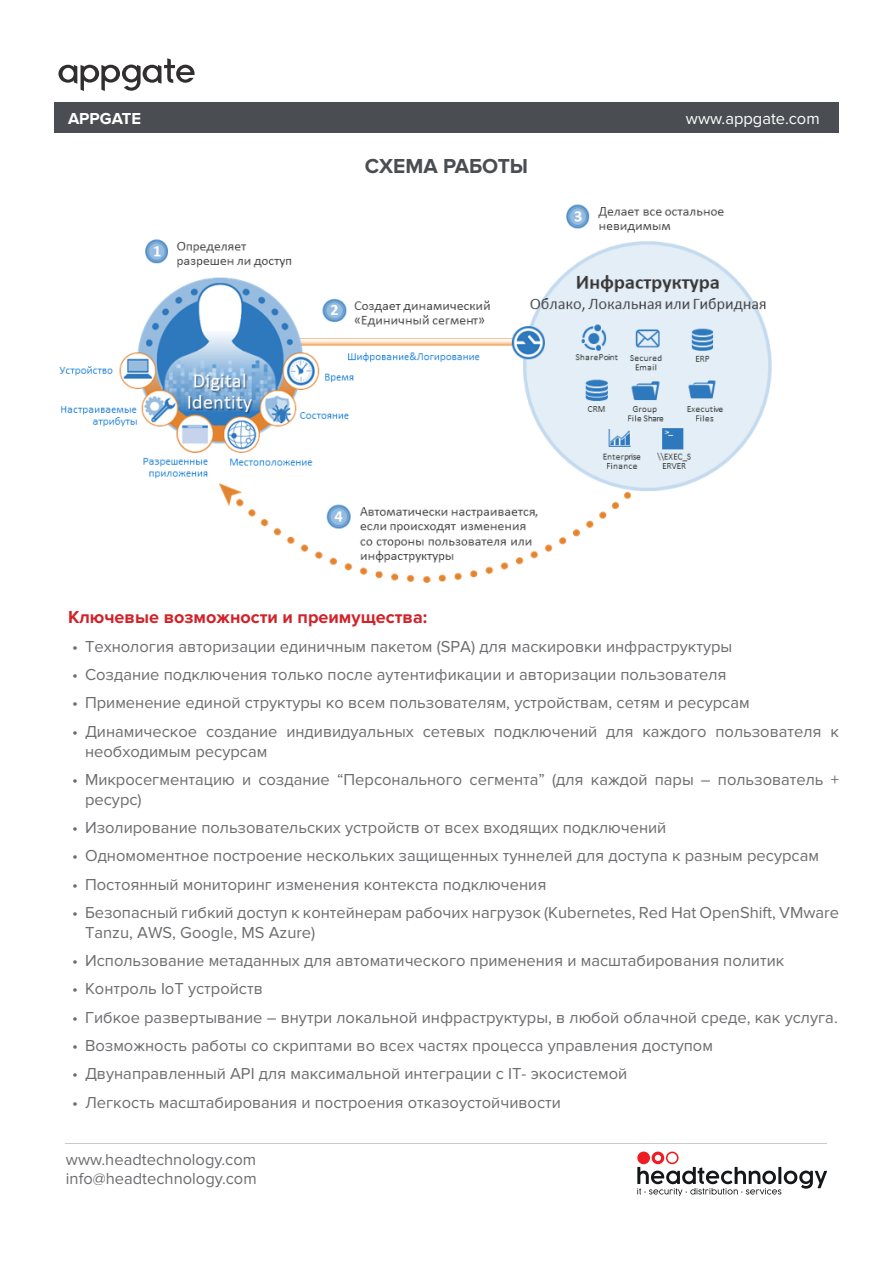
<style>
.page{position:relative;width:893px;height:1263px;background:#fff}
.page>*{position:absolute;margin:0;border:0;box-sizing:border-box;transform-origin:0 0}
.t1{font:700 21px "Proxima Nova";color:#4a4d52}
.t2{font:700 18px "Proxima Nova";color:#d1232a}
.t3{font:16.5px/19.8px "Proxima Nova";color:#6c6d70}
.t4{font:16.5px "Proxima Nova";color:#fff}
.t5{font:700 16.5px "Proxima Nova";color:#fff}
</style>
<div class="page">
<hr style="left:66px;top:1143px;width:761px;height:1px;background:#c9cacc">
<div style="left:54px;top:102px;width:785px;height:31px;background:#4a4d52"></div>
<svg style="left:58px;top:58px;width:137px;height:33px"></svg>
<svg style="left:637px;top:1151px;width:190px;height:45px"></svg>
<img style="left:59px;top:204px;width:713px;height:379px">
<p class="t5" style="left:68px;top:109px;width:75px">APPGATE</p>
<p class="t1" style="left:365px;top:154px;width:165px">СХЕМА РАБОТЫ</p>
<p class="t4" style="left:686px;top:109px;width:135px">www.appgate.com</p>
<p class="t2" style="left:68px;top:607px;width:361px">Ключевые возможности и преимущества:</p>
<p class="t3" style="left:72px;top:637px;width:661px">• Технология авторизации единичным пакетом (SPA) для маскировки инфраструктуры</p>
<p class="t3" style="left:72px;top:665px;width:656px">• Создание подключения только после аутентификации и авторизации пользователя</p>
<p class="t3" style="left:72px;top:693px;width:679px">• Применение единой структуры ко всем пользователям, устройствам, сетям и ресурсам</p>
<p class="t3" style="left:85px;top:721px;width:755px;text-indent:-13px">• Динамическое создание индивидуальных сетевых подключений для каждого пользователя к необходимым ресурсам</p>
<p class="t3" style="left:85px;top:770px;width:755px;text-indent:-13px">• Микросегментацию и создание “Персонального сегмента” (для каждой пары – пользователь + ресурс)</p>
<p class="t3" style="left:72px;top:818px;width:596px">• Изолирование пользовательских устройств от всех входящих подключений</p>
<p class="t3" style="left:72px;top:846px;width:748px">• Одномоментное построение нескольких защищенных туннелей для доступа к разным ресурсам</p>
<p class="t3" style="left:72px;top:874px;width:476px">• Постоянный мониторинг изменения контекста подключения</p>
<p class="t3" style="left:85px;top:903px;width:755px;text-indent:-13px">• Безопасный гибкий доступ к контейнерам рабочих нагрузок (Kubernetes, Red Hat OpenShift, VMware<br>Tanzu, AWS, Google, MS Azure)</p>
<p class="t3" style="left:72px;top:951px;width:713px">• Использование метаданных для автоматического применения и масштабирования политик</p>
<p class="t3" style="left:72px;top:979px;width:192px">• Контроль IoT устройств</p>
<p class="t3" style="left:72px;top:1007px;width:767px">• Гибкое развертывание – внутри локальной инфраструктуры, в любой облачной среде, как услуга.</p>
<p class="t3" style="left:72px;top:1036px;width:642px">• Возможность работы со скриптами во всех частях процесса управления доступом</p>
<p class="t3" style="left:72px;top:1064px;width:556px">• Двунаправленный API для максимальной интеграции с IT- экосистемой</p>
<p class="t3" style="left:72px;top:1092px;width:490px">• Легкость масштабирования и построения отказоустойчивости</p>
<p class="t3" style="left:66px;top:1149px;width:192px">www.headtechnology.com info@headtechnology.com</p>
</div>
